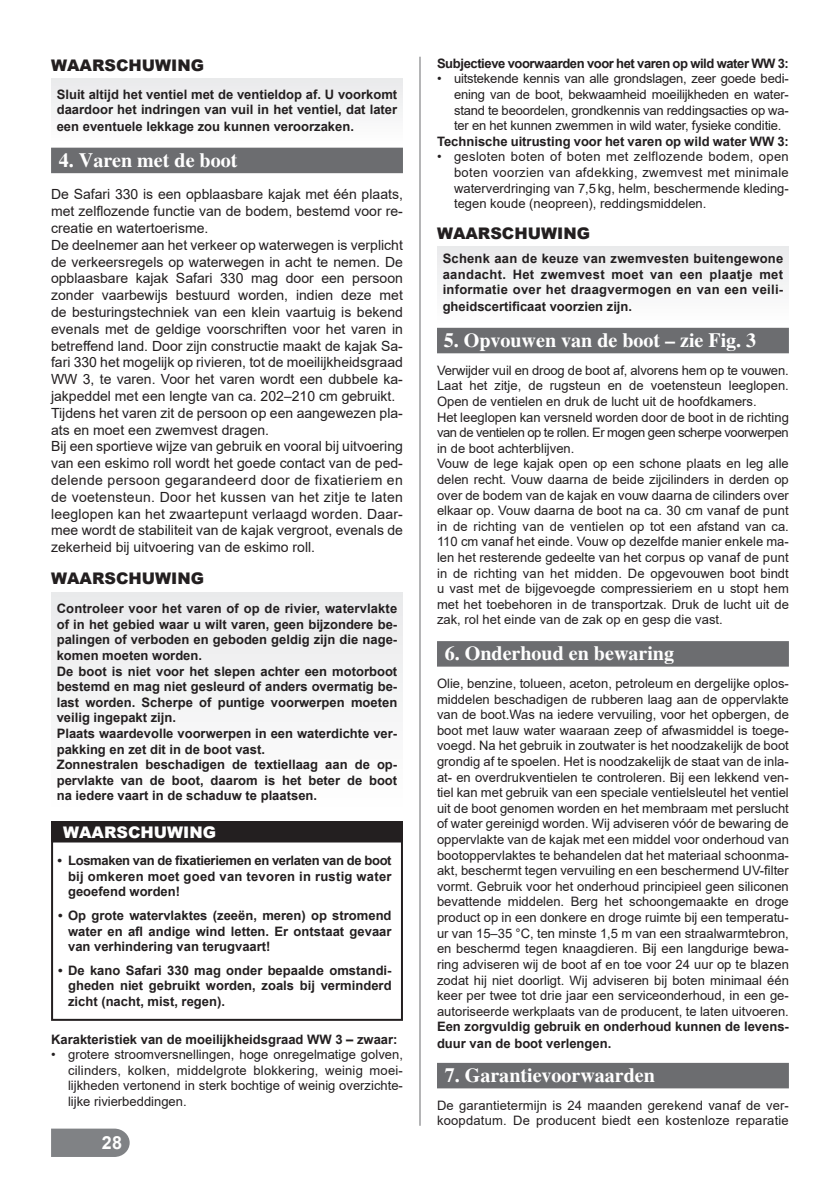
<style>
.page{position:relative;width:840px;height:1191px;background:#fff}
.page>*{position:absolute;margin:0;border:0;box-sizing:border-box;transform-origin:0 0}
.t1{font:700 20px "Toronto";color:#fff}
.t2{font:700 18px "Arial";color:#fff}
.t3{font:900 16px "Arial";color:#231f20}
.t4{font:900 16px "Arial";color:#fff}
.t5{font:14px/16.8px "Arial";color:#231f20}
.t6{font:13px/15.6px "Arial";color:#231f20;text-align:justify}
.t7{font:700 13px/15.6px "Arial";color:#231f20;text-align:justify}
.t8{font:700 13px "Arial";letter-spacing:-.03em;color:#231f20}
</style>
<div class="page">
<svg style="left:51px;top:1128px;width:79px;height:29px;background:#888a8d"></svg>
<div style="left:437px;top:246px;width:351px;height:78px;background:#f3f4f4"></div>
<div style="left:51px;top:593px;width:352px;height:219px;background:#f4f5f5"></div>
<div style="left:51px;top:79px;width:352px;height:66px;background:#f3f4f4"></div>
<div style="left:51px;top:821px;width:352px;height:20px;background:#231f20"></div>
<div style="left:51px;top:148px;width:352px;height:25px;background:#6c6d70"></div>
<div style="left:437px;top:328px;width:351px;height:25px;background:#6c6d70"></div>
<div style="left:437px;top:641px;width:351px;height:25px;background:#6c6d70"></div>
<div style="left:437px;top:1062px;width:351px;height:26px;background:#6c6d70"></div>
<hr style="left:419px;top:57px;width:1px;height:1068px;background:#6c6d70">
<div style="left:51px;top:840px;width:352px;height:180px;border:2px solid #231f20"></div>
<p class="t3" style="left:51px;top:54px;width:154px">WAARSCHUWING</p>
<p class="t7" style="left:57px;top:86px;width:342px;line-height:16.2px">Sluit altijd het ventiel met de ventieldop af. U voorkomt daardoor het indringen van vuil in het ventiel, dat later een eventuele lekkage zou kunnen veroorzaken.</p>
<h1 class="t1" style="left:59px;top:149px;width:180px">4. Varen met de boot</h1>
<p class="t5" style="left:51px;top:186px;width:353px">De Safari 330 is een opblaasbare kajak met één plaats, met zelflozende functie van de bodem, bestemd voor re&shy;creatie en watertoerisme.<br>De deelnemer aan het verkeer op waterwegen is verplicht de verkeersregels op waterwegen in acht te nemen. De opblaasbare kajak Safari 330 mag door een persoon zonder vaarbewijs bestuurd worden, indien deze met de besturingstechniek van een klein vaartuig is bekend evenals met de geldige voorschriften voor het varen in betreffend land. Door zijn constructie maakt de kajak Sa&shy;fari 330 het mogelijk op rivieren, tot de moeilijkheidsgraad WW 3, te varen. Voor het varen wordt een dubbele ka&shy;jakpeddel met een lengte van ca. 202–210 cm gebruikt.<br>Tijdens het varen zit de persoon op een aangewezen pla&shy;ats en moet een zwemvest dragen.<br>Bij een sportieve wijze van gebruik en vooral bij uitvoering van een eskimo roll wordt het goede contact van de ped&shy;delende persoon gegarandeerd door de fixatieriem en de voetensteun. Door het kussen van het zitje te laten leeglopen kan het zwaartepunt verlaagd worden. Daar&shy;mee wordt de stabiliteit van de kajak vergroot, evenals de zekerheid bij uitvoering van de eskimo roll.</p>
<p class="t3" style="left:51px;top:566px;width:154px">WAARSCHUWING</p>
<p class="t7" style="left:57px;top:601px;width:342px;text-align:left">Controleer voor het varen of op de rivier, watervlakte of in het gebied waar u wilt varen, geen bijzondere be&shy;palingen of verboden en geboden geldig zijn die nage&shy;komen moeten worden.<br>De boot is niet voor het slepen achter een motorboot bestemd en mag niet gesleurd of anders overmatig be&shy;last worden. Scherpe of puntige voorwerpen moeten veilig ingepakt zijn.<br>Plaats waardevolle voorwerpen in een waterdichte ver&shy;pakking en zet dit in de boot vast.<br>Zonnestralen beschadigen de textiellaag aan de op&shy;pervlakte van de boot, daarom is het beter de boot na iedere vaart in de schaduw te plaatsen.</p>
<p class="t4" style="left:63px;top:820px;width:154px">WAARSCHUWING</p>
<p class="t7" style="left:68px;top:853px;width:325px;text-indent:-10px">• Losmaken van de fixatieriemen en verlaten van de boot bij omkeren moet goed van tevoren in rustig water geoefend worden!</p>
<p class="t7" style="left:68px;top:907px;width:325px;text-indent:-10px">• Op grote watervlaktes (zeeën, meren) op stromend water en afl andige wind letten. Er ontstaat gevaar van verhindering van terugvaart!</p>
<p class="t7" style="left:68px;top:962px;width:325px;text-indent:-10px">• De kano Safari 330 mag onder bepaalde omstandi&shy;gheden niet gebruikt worden, zoals bij verminderd zicht (nacht, mist, regen).</p>
<p class="t7" style="left:51px;top:1031px;width:348px">Karakteristiek van de moeilijkheidsgraad WW 3 – zwaar:</p>
<p class="t6" style="left:68px;top:1046px;width:336px;text-indent:-17px">• grotere stroomversnellingen, hoge onregelmatige golven, cilinders, kolken, middelgrote blokkering, weinig moei&shy;lijkheden vertonend in sterk bochtige of weinig overzichte&shy;lijke rivierbeddingen.</p>
<h2 class="t2" style="left:102px;top:1130px;width:22px">28</h2>
<p class="t8" style="left:437px;top:54px;width:353px">Subjectieve voorwaarden voor het varen op wild water WW 3:</p>
<p class="t6" style="left:454px;top:71px;width:336px;text-indent:-17px">• uitstekende kennis van alle grondslagen, zeer goede bedi&shy;ening van de boot, bekwaamheid moeilijkheden en water&shy;stand te beoordelen, grondkennis van reddingsacties op wa&shy;ter en het kunnen zwemmen in wild water, fysieke conditie.</p>
<p class="t7" style="left:437px;top:134px;width:353px">Technische uitrusting voor het varen op wild water WW 3:</p>
<p class="t6" style="left:454px;top:149px;width:336px;text-indent:-17px">• gesloten boten of boten met zelflozende bodem, open boten voorzien van afdekking, zwemvest met minimale waterverdringing van 7,5 kg, helm, beschermende kleding&shy;tegen koude (neopreen), reddingsmiddelen.</p>
<p class="t3" style="left:437px;top:222px;width:154px">WAARSCHUWING</p>
<p class="t7" style="left:442px;top:251px;width:342px">Schenk aan de keuze van zwemvesten buitengewone aandacht. Het zwemvest moet van een plaatje met informatie over het draagvermogen en van een veili&shy;gheidscertificaat voorzien zijn.</p>
<h1 class="t1" style="left:443px;top:329px;width:314px">5. Opvouwen van de boot – zie Fig. 3</h1>
<p class="t6" style="left:437px;top:362px;width:353px;text-align:left">Verwijder vuil en droog de boot af, alvorens hem op te vouwen.<br>Laat het zitje, de rugsteun en de voetensteun leeglopen.<br>Open de ventielen en druk de lucht uit de hoofdkamers.<br>Het leeglopen kan versneld worden door de boot in de richting van de ventielen op te rollen. Er mogen geen scherpe voorwerpen in de boot achterblijven.<br>Vouw de lege kajak open op een schone plaats en leg alle delen recht. Vouw daarna de beide zijcilinders in derden op over de bodem van de kajak en vouw daarna de cilinders over elkaar op. Vouw daarna de boot na ca. 30 cm vanaf de punt in de richting van de ventielen op tot een afstand van ca.<br>110 cm vanaf het einde. Vouw op dezelfde manier enkele ma&shy;len het resterende gedeelte van het corpus op vanaf de punt in de richting van het midden. De opgevouwen boot bindt u vast met de bijgevoegde compressieriem en u stopt hem met het toebehoren in de transportzak. Druk de lucht uit de zak, rol het einde van de zak op en gesp die vast.</p>
<h1 class="t1" style="left:444px;top:642px;width:230px">6. Onderhoud en bewaring</h1>
<p class="t6" style="left:437px;top:675px;width:353px">Olie, benzine, tolueen, aceton, petroleum en dergelijke oplos&shy;middelen beschadigen de rubberen laag aan de oppervlakte van de boot.Was na iedere vervuiling, voor het opbergen, de boot met lauw water waaraan zeep of afwasmiddel is toege&shy;voegd. Na het gebruik in zoutwater is het noodzakelijk de boot grondig af te spoelen. Het is noodzakelijk de staat van de inla&shy;at- en overdrukventielen te controleren. Bij een lekkend ven&shy;tiel kan met gebruik van een speciale ventielsleutel het ventiel uit de boot genomen worden en het membraam met perslucht of water gereinigd worden. Wij adviseren vóór de bewaring de oppervlakte van de kajak met een middel voor onderhoud van bootoppervlaktes te behandelen dat het materiaal schoonma&shy;akt, beschermt tegen vervuiling en een beschermend UV-filter vormt. Gebruik voor het onderhoud principieel geen siliconen bevattende middelen. Berg het schoongemaakte en droge product op in een donkere en droge ruimte bij een temperatu&shy;ur van 15–35 °C, ten minste 1,5 m van een straalwarmtebron, en beschermd tegen knaagdieren. Bij een langdurige bewa&shy;ring adviseren wij de boot af en toe voor 24 uur op te blazen zodat hij niet doorligt. Wij adviseren bij boten minimaal één keer per twee tot drie jaar een serviceonderhoud, in een ge&shy;autoriseerde werkplaats van de producent, te laten uitvoeren.</p>
<p class="t7" style="left:437px;top:1018px;width:353px;line-height:16.8px">Een zorgvuldig gebruik en onderhoud kunnen de levens&shy;duur van de boot verlengen.</p>
<h1 class="t1" style="left:444px;top:1063px;width:211px">7. Garantievoorwaarden</h1>
<p class="t6" style="left:437px;top:1097px;width:353px">De garantietermijn is 24 maanden gerekend vanaf de ver&shy;koopdatum. De producent biedt een kostenloze reparatie</p>
</div>
